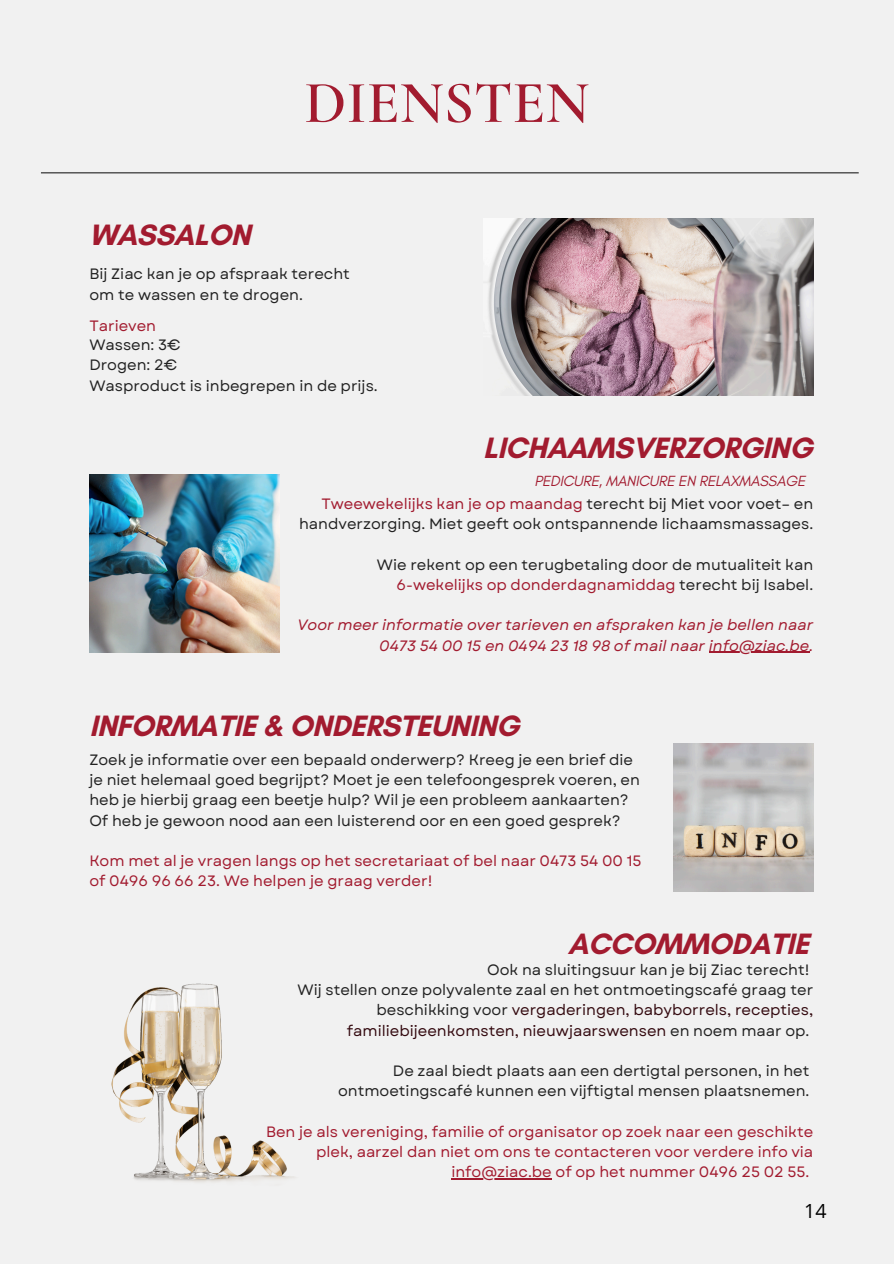
<style>
.page{position:relative;width:894px;height:1264px;background:#fff}
.page>*{position:absolute;margin:0;border:0;box-sizing:border-box;transform-origin:0 0}
.t1{font:600 60px "Cormorant Garamond";color:#a21b2f}
.t2{font:700 30px "Glacial Indifference";letter-spacing:-.015em;color:#a21b2f}
.t3{font:19.5px "Open Sans";color:#000}
.t4{font:15px/20.2px "Garet";color:#222;text-align:right}
.t5{font:15px/20.2px "Garet";color:#a21b2f}
.t6{font:italic 15px/20.2px "Garet";color:#a21b2f;text-align:right}
.t7{font:italic 15px "Glacial Indifference";letter-spacing:-.015em;color:#a21b2f}
.s1{color:#a21b2f}
.s2{color:#340a10}
</style>
<div class="page">
<div style="left:0;top:0;width:893px;height:1263px;background:#f1f1f1"></div>
<hr style="left:41px;top:172px;width:817px;height:1px;background:#222">
<img style="left:488px;top:218px;width:325px;height:178px">
<img style="left:89px;top:474px;width:190px;height:178px">
<img style="left:673px;top:743px;width:140px;height:148px">
<hr style="left:708px;top:651px;width:101px;height:1px;background:#a21b2f">
<hr style="left:451px;top:1178px;width:100px;height:1px;background:#a21b2f">
<img style="left:111px;top:983px;width:183px;height:199px">
<h2 class="t2" style="left:89px;top:217px;width:162px">WASSALON</h2>
<h1 class="t1" style="left:304px;top:66px;width:286px">DIENSTEN</h1>
<p class="t4" style="left:89px;top:264px;width:262px;text-align:left">Bij Ziac kan je op afspraak terecht om te wassen en te drogen.</p>
<p class="t5" style="left:89px;top:316px;width:68px">Tarieven</p>
<p class="t4" style="left:89px;top:335px;width:290px;text-align:left">Wassen: 3€<br>Drogen: 2€<br>Wasproduct is inbegrepen in de prijs.</p>
<h2 class="t2" style="left:483px;top:429px;width:331px">LICHAAMSVERZORGING</h2>
<p class="t7" style="left:534px;top:472px;width:272px">PEDICURE, MANICURE EN RELAXMASSAGE</p>
<p class="t4" style="left:299px;top:493px;width:515px"><span class="s1">Tweewekelijks kan je op maandag</span> terecht bij Miet voor voet– en handverzorging. Miet geeft ook ontspannende lichaamsmassages.</p>
<p class="t4" style="left:377px;top:554px;width:437px">Wie rekent op een terugbetaling door de mutualiteit kan<br><span class="s1">6-wekelijks op donderdagnamiddag</span> terecht bij Isabel.</p>
<p class="t6" style="left:297px;top:615px;width:517px">Voor meer informatie over tarieven en afspraken kan je bellen naar<br>0473 54 00 15 en 0494 23 18 98 of mail naar info@ziac.be.</p>
<h2 class="t2" style="left:89px;top:707px;width:431px">INFORMATIE &amp; ONDERSTEUNING</h2>
<p class="t4" style="left:89px;top:749px;width:552px;text-align:left">Zoek je informatie over een bepaald onderwerp? Kreeg je een brief die je niet helemaal goed begrijpt? Moet je een telefoongesprek voeren, en heb je hierbij graag een beetje hulp? Wil je een probleem aankaarten?<br>Of heb je gewoon nood aan een luisterend oor en een goed gesprek?</p>
<p class="t5" style="left:89px;top:850px;width:553px">Kom met al je vragen langs op het secretariaat of bel naar 0473 54 00 15 of 0496 96 66 23. We helpen je graag verder!</p>
<h2 class="t2" style="left:567px;top:925px;width:243px">ACCOMMODATIE</h2>
<p class="t4" style="left:297px;top:959px;width:517px">Ook na sluitingsuur kan je bij Ziac terecht!<br>Wij stellen onze polyvalente zaal en het ontmoetingscafé graag ter beschikking voor <span class="s2">vergaderingen, babyborrels, recepties, familiebijeenkomsten, nieuwjaarswensen</span> en noem maar op.</p>
<p class="t4" style="left:338px;top:1060px;width:473px">De zaal biedt plaats aan een dertigtal personen, in het ontmoetingscafé kunnen een vijftigtal mensen plaatsnemen.</p>
<p class="t5" style="left:266px;top:1121px;width:548px;text-align:right">Ben je als vereniging, familie of organisator op zoek naar een geschikte plek, aarzel dan niet om ons te contacteren voor verdere info via info@ziac.be of op het nummer 0496 25 02 55.</p>
<h3 class="t3" style="left:804px;top:1197px;width:24px">14</h3>
</div>
